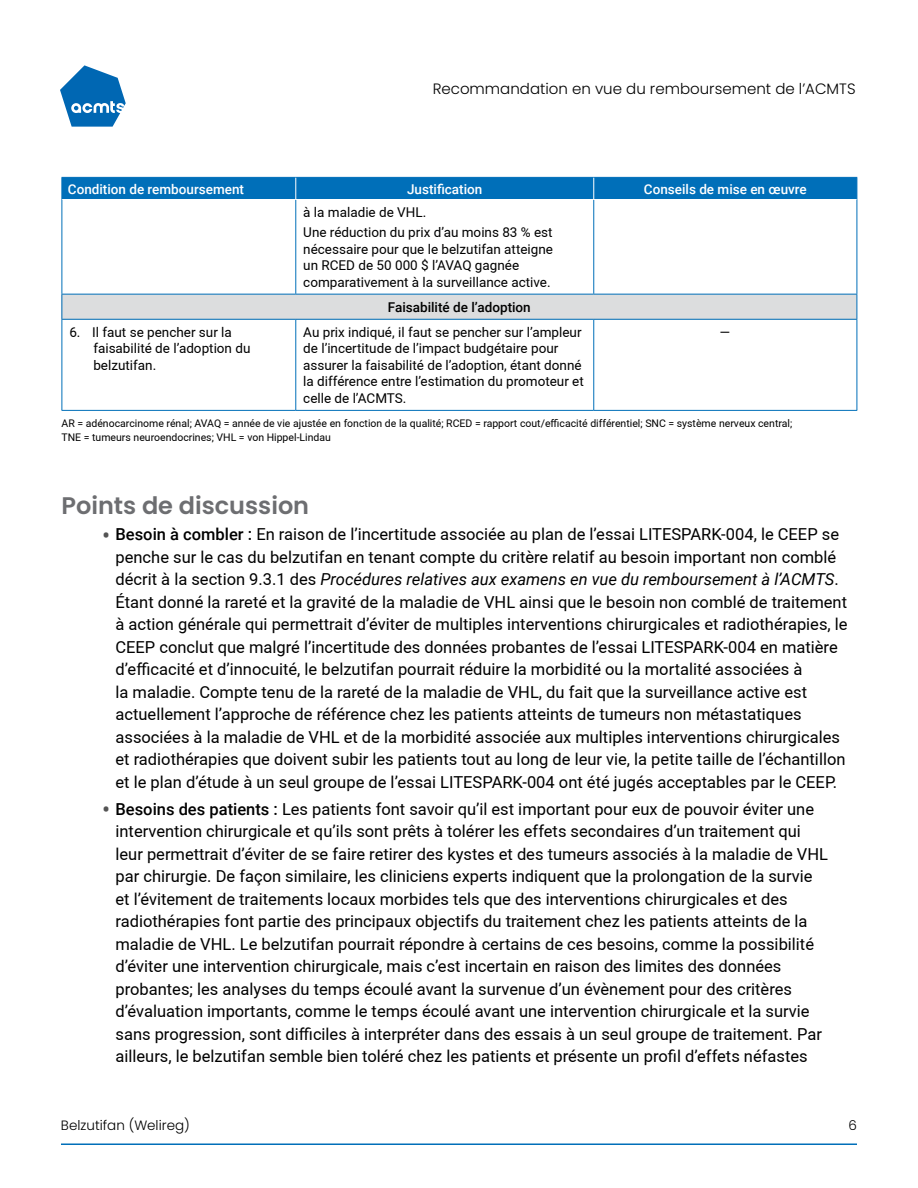
<style>
.page{position:relative;width:918px;height:1188px;background:#fff}
.page>*{position:absolute;margin:0;border:0;box-sizing:border-box;transform-origin:0 0}
.t1{font:600 24px "Poppins";color:#6d6e71}
.t2{font:16.5px/22.5px "Roboto";color:#000}
.t3{font:300 15px "Poppins";color:#000}
.t4{font:13.5px/16.5px "Roboto";color:#000}
.t5{font:500 13.5px "Roboto";color:#fff}
.t6{font:500 13.5px "Roboto";color:#000}
.t7{font:300 13.5px "Poppins";color:#000}
.t8{font:10.5px/13.5px "Roboto";color:#000}
.s1{font-size:24px;color:#545454}
.s2{font-weight:500}
.s3{font-style:italic}
</style>
<div class="page">
<svg style="left:60px;top:65px;width:66px;height:62px"></svg>
<hr style="left:61px;top:1143px;width:796px;height:2px;background:#006fb9">
<div style="left:62px;top:294px;width:795px;height:25px;background:#dcddde"></div>
<hr style="left:62px;top:200px;width:1px;height:94px;background:#006fb9">
<hr style="left:295px;top:200px;width:1px;height:94px;background:#006fb9">
<hr style="left:593px;top:200px;width:1px;height:94px;background:#006fb9">
<hr style="left:857px;top:200px;width:1px;height:94px;background:#006fb9">
<hr style="left:62px;top:320px;width:1px;height:90px;background:#006fb9">
<hr style="left:295px;top:320px;width:1px;height:90px;background:#006fb9">
<hr style="left:593px;top:320px;width:1px;height:90px;background:#006fb9">
<hr style="left:857px;top:320px;width:1px;height:90px;background:#006fb9">
<hr style="left:62px;top:410px;width:234px;height:1px;background:#006fb9">
<hr style="left:296px;top:410px;width:298px;height:1px;background:#006fb9">
<hr style="left:594px;top:410px;width:263px;height:1px;background:#006fb9">
<svg style="left:62px;top:177px;width:796px;height:23px;background:#0873bb"></svg>
<hr style="left:594px;top:199px;width:263px;height:1px;background:#fff">
<hr style="left:62px;top:294px;width:234px;height:1px;background:#006fb9">
<svg style="left:62px;top:295px;width:1px;height:24px"></svg>
<hr style="left:296px;top:294px;width:298px;height:1px;background:#006fb9">
<hr style="left:594px;top:294px;width:263px;height:1px;background:#006fb9">
<svg style="left:857px;top:295px;width:1px;height:24px"></svg>
<hr style="left:62px;top:319px;width:234px;height:1px;background:#006fb9">
<hr style="left:296px;top:319px;width:298px;height:1px;background:#006fb9">
<hr style="left:594px;top:319px;width:263px;height:1px;background:#006fb9">
<p class="t3" style="left:433px;top:81px;width:424px">Recommandation en vue du remboursement de l’ACMTS</p>
<p class="t5" style="left:68px;top:179px;width:178px">Condition de remboursement</p>
<p class="t5" style="left:407px;top:179px;width:77px">Justification</p>
<p class="t5" style="left:644px;top:179px;width:164px">Conseils de mise en œuvre</p>
<p class="t4" style="left:303px;top:202px;width:251px;line-height:20px">à la maladie de VHL.<br>Une réduction du prix d’au moins 83 % est</p>
<p class="t4" style="left:303px;top:240px;width:251px">nécessaire pour que le belzutifan atteigne un RCED de 50 000 $ l’AVAQ gagnée comparativement à la surveillance active.</p>
<p class="t6" style="left:388px;top:297px;width:144px">Faisabilité de l’adoption</p>
<p class="t4" style="left:93px;top:323px;width:159px;text-indent:-24px">6. Il faut se pencher sur la faisabilité de l’adoption du belzutifan.</p>
<p class="t4" style="left:303px;top:323px;width:282px">Au prix indiqué, il faut se pencher sur l’ampleur de l’incertitude de l’impact budgétaire pour assurer la faisabilité de l’adoption, étant donné la différence entre l’estimation du promoteur et celle de l’ACMTS.</p>
<p class="t4" style="left:720px;top:323px;width:12px">—</p>
<p class="t8" style="left:62px;top:416px;width:732px">AR = adénocarcinome rénal; AVAQ = année de vie ajustée en fonction de la qualité; RCED = rapport cout/efficacité différentiel; SNC = système nerveux central;<br>TNE = tumeurs neuroendocrines; VHL = von Hippel-Lindau</p>
<h1 class="t1" style="left:62px;top:492px;width:249px">Points de discussion</h1>
<p class="t2" style="left:116px;top:523px;width:734px;text-indent:-14px"><span class="s1">•</span> <span class="s2">Besoin à combler :</span> En raison de l’incertitude associée au plan de l’essai LITESPARK-004, le CEEP se penche sur le cas du belzutifan en tenant compte du critère relatif au besoin important non comblé décrit à la section 9.3.1 des <span class="s3">Procédures relatives aux examens en vue du remboursement à l’ACMTS</span>.<br>Étant donné la rareté et la gravité de la maladie de VHL ainsi que le besoin non comblé de traitement à action générale qui permettrait d’éviter de multiples interventions chirurgicales et radiothérapies, le CEEP conclut que malgré l’incertitude des données probantes de l’essai LITESPARK-004 en matière d’efficacité et d’innocuité, le belzutifan pourrait réduire la morbidité ou la mortalité associées à<br>la maladie. Compte tenu de la rareté de la maladie de VHL, du fait que la surveillance active est actuellement l’approche de référence chez les patients atteints de tumeurs non métastatiques associées à la maladie de VHL et de la morbidité associée aux multiples interventions chirurgicales et radiothérapies que doivent subir les patients tout au long de leur vie, la petite taille de l’échantillon et le plan d’étude à un seul groupe de l’essai LITESPARK-004 ont été jugés acceptables par le CEEP.</p>
<p class="t2" style="left:116px;top:797px;width:714px;text-indent:-14px"><span class="s1">•</span> <span class="s2">Besoins des patients :</span> Les patients font savoir qu’il est important pour eux de pouvoir éviter une intervention chirurgicale et qu’ils sont prêts à tolérer les effets secondaires d’un traitement qui leur permettrait d’éviter de se faire retirer des kystes et des tumeurs associés à la maladie de VHL par chirurgie. De façon similaire, les cliniciens experts indiquent que la prolongation de la survie et l’évitement de traitements locaux morbides tels que des interventions chirurgicales et des radiothérapies font partie des principaux objectifs du traitement chez les patients atteints de la maladie de VHL. Le belzutifan pourrait répondre à certains de ces besoins, comme la possibilité d’éviter une intervention chirurgicale, mais c’est incertain en raison des limites des données probantes; les analyses du temps écoulé avant la survenue d’un évènement pour des critères d’évaluation importants, comme le temps écoulé avant une intervention chirurgicale et la survie sans progression, sont difficiles à interpréter dans des essais à un seul groupe de traitement. Par ailleurs, le belzutifan semble bien toléré chez les patients et présente un profil d’effets néfastes</p>
<p class="t7" style="left:61px;top:1117px;width:130px">Belzutifan (Welireg)</p>
<p class="t7" style="left:849px;top:1117px;width:10px">6</p>
</div>
